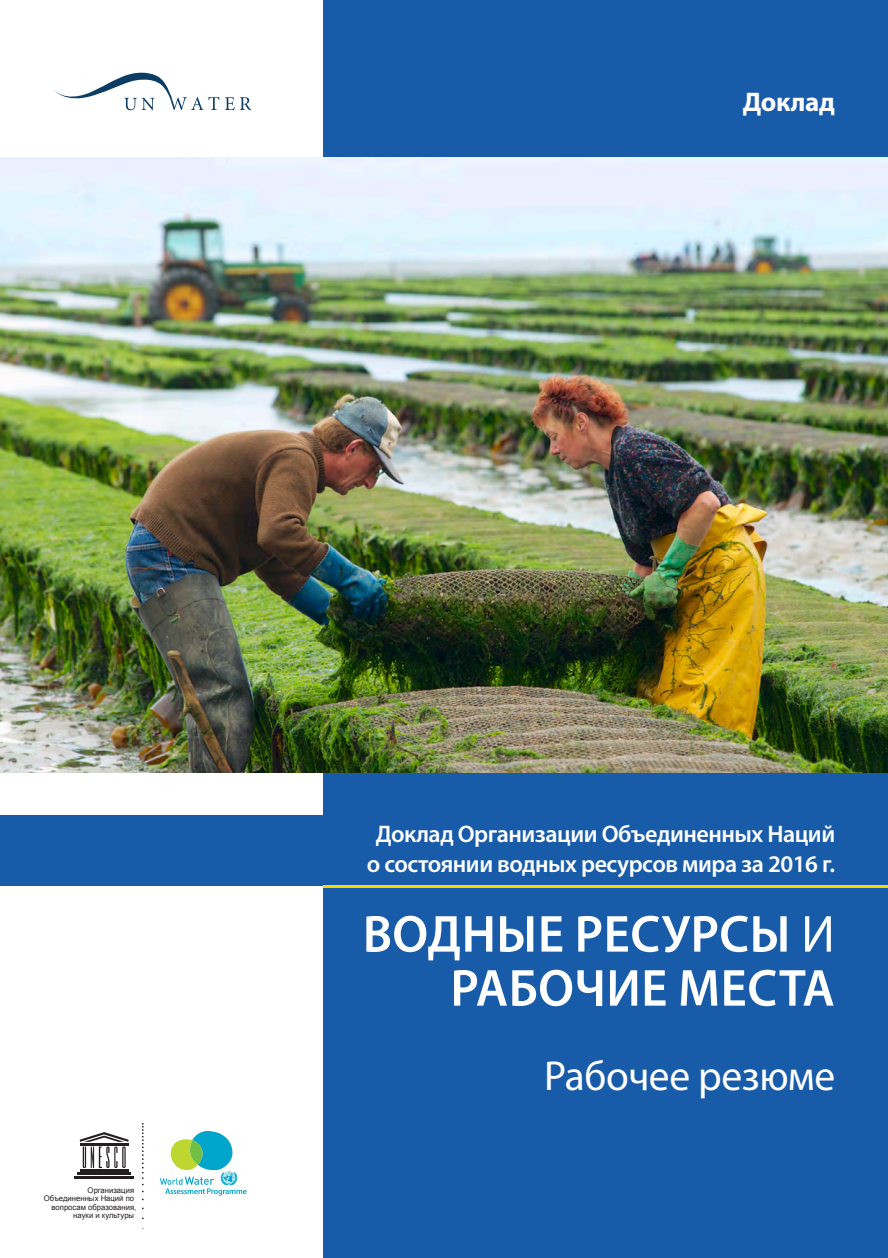
<style>
.page{position:relative;width:888px;height:1258px;background:#fff}
.page>*{position:absolute;margin:0;border:0;box-sizing:border-box;transform-origin:0 0}
.t1{font:600 52.5px/54px "Myriad Pro";letter-spacing:.01em;color:#fff;text-align:right}
.t2{font:42px "Myriad Pro";letter-spacing:-.01em;color:#fff}
.t3{font:700 27px "Myriad Pro";letter-spacing:-.01em;color:#fff}
.t4{font:600 24px/30px "Myriad Pro";letter-spacing:-.02em;color:#fff;text-align:center}
.t5{font:7.8px/8.6px "Arial";color:#231f20;text-align:right}
.s1{font-weight:400}
</style>
<div class="page">
<div style="left:323px;top:0;width:565px;height:1258px;background:#185ca9"></div>
<div style="left:0;top:815px;width:888px;height:71px;background:#185ca9"></div>
<hr style="left:323px;top:886px;width:565px;height:2px;background:#fcd604">
<svg style="left:160px;top:1130px;width:87px;height:66px"></svg>
<img style="left:0;top:157px;width:888px;height:616px">
<svg style="left:225px;top:97px;width:26px;height:13px"></svg>
<svg style="left:54px;top:72px;width:165px;height:38px"></svg>
<svg style="left:142px;top:1123px;width:2px;height:62px"></svg>
<hr style="left:80px;top:1169px;width:48px;height:2px;background:#231f20">
<hr style="left:77px;top:1172px;width:54px;height:3px;background:#231f20">
<hr style="left:75px;top:1176px;width:59px;height:2px;background:#231f20">
<svg style="left:80px;top:1132px;width:48px;height:36px"></svg>
<p class="t3" style="left:743px;top:84px;width:94px">Доклад</p>
<p class="t5" style="left:44px;top:1186px;width:94px">Οрганизация<br>Οбъединенньιх Ηаций по вопросам образования, науки и культуры</p>
<p class="t4" style="left:367px;top:818px;width:470px">Доклад Организации Объединенных Наций о состоянии водных ресурсов мира за 2016 г.</p>
<h1 class="t1" style="left:363px;top:906px;width:473px">ВОДНЫЕ РЕСУРСЫ <span class="s1">И<br></span>РАБОЧИЕ МЕСТА</h1>
<h2 class="t2" style="left:544px;top:1049px;width:292px">Рабочее резюме</h2>
</div>
